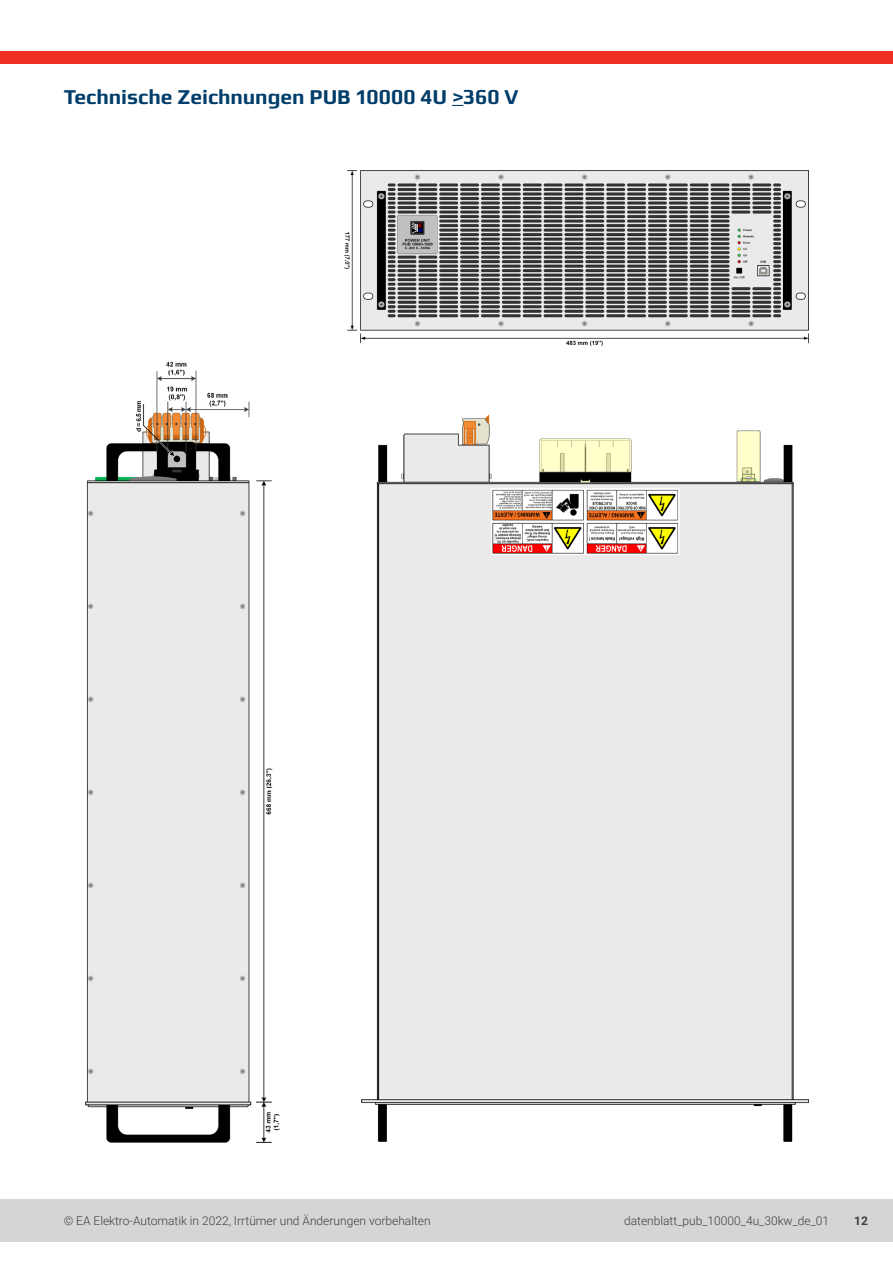
<style>
.page{position:relative;width:893px;height:1263px;background:#fff}
.page>*{position:absolute;margin:0;border:0;box-sizing:border-box;transform-origin:0 0}
.t1{font:700 21px "Play";letter-spacing:-.005em;color:#003d6a}
.t2{font:300 12px "Roboto";color:#3e3e3f}
.t3{font:700 12px "Roboto";color:#3e3e3f}
</style>
<div class="page">
<div style="left:0;top:1199px;width:893px;height:43px;background:#d4d5d7"></div>
<div style="left:0;top:51px;width:893px;height:13px;background:#ee2e22"></div>
<img style="left:344px;top:170px;width:464px;height:177px">
<img style="left:85px;top:361px;width:195px;height:781px">
<img style="left:361px;top:415px;width:447px;height:726px">
<p class="t1" style="left:64px;top:82px;width:456px">Technische Zeichnungen PUB 10000 4U &gt;360 V</p>
<p class="t2" style="left:64px;top:1212px;width:368px">© EA Elektro-Automatik in 2022, Irrtümer und Änderungen vorbehalten</p>
<p class="t2" style="left:624px;top:1212px;width:207px">datenblatt_pub_10000_4u_30kw_de_01</p>
<p class="t3" style="left:854px;top:1212px;width:15px">12</p>
</div>
